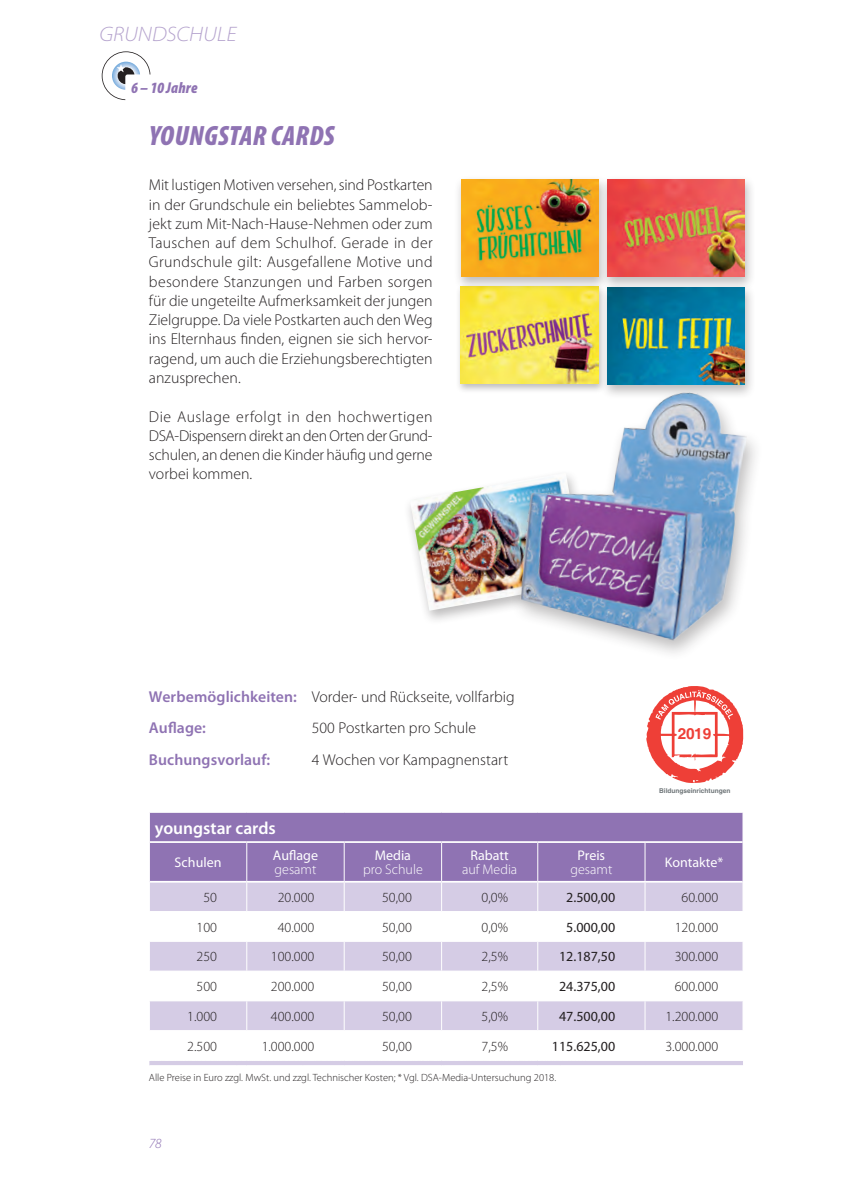
<style>
.page{position:relative;width:844px;height:1191px;background:#fff}
.page>*{position:absolute;margin:0;border:0;box-sizing:border-box;transform-origin:0 0}
.t1{font:italic 900 condensed 28px "Myriad Pro";letter-spacing:.01em;color:#8f73b3}
.t2{font:italic 300 semi-expanded 21px "Myriad Pro";letter-spacing:-.005em;color:#b4a2cd}
.t3{font:600 17.5px "Myriad Pro";color:#fff}
.t4{font:300 15.75px/19.2px "Myriad Pro";color:#231f20;text-align:justify}
.t5{font:600 15.75px "Myriad Pro";letter-spacing:.005em;color:#8f73b3}
.t6{font:italic 900 condensed 15.75px "Myriad Pro";letter-spacing:.01em;color:#8f73b3}
.t7{font:700 15.4px "Helvetica";color:#ee3f37}
.t8{font:300 14px "Myriad Pro";color:#231f20}
.t9{font:14px "Myriad Pro";color:#231f20}
.t10{font:300 14px/14px "Myriad Pro";color:#fff;text-align:center}
.t11{font:14px/14px "Myriad Pro";color:#fff}
.t12{font:italic 300 14px "Myriad Pro";color:#8f73b3}
.t13{font:300 10.5px "Myriad Pro";color:#231f20}
.t14{font:700 6.48px "Helvetica";color:#6d7477}
.s1{font-weight:600;color:#8f73b3}
.s2{font-weight:300}
.s3{font-weight:400}
</style>
<div class="page">
<div style="left:403px;top:469px;width:194px;height:157px;background:#231f20;opacity:.3"></div>
<img style="left:410px;top:473px;width:100px;height:138px">
<div style="left:510px;top:387px;width:253px;height:274px;background:#231f20;opacity:.3"></div>
<img style="left:515px;top:394px;width:236px;height:252px">
<div style="left:150px;top:813px;width:592px;height:68px;background:#8f73b3"></div>
<hr style="left:149px;top:1061px;width:593px;height:4px;background:#d5cce5">
<svg style="left:150px;top:882px;width:593px;height:148px"></svg>
<hr style="left:150px;top:841px;width:97px;height:2px;background:#fff">
<hr style="left:247px;top:841px;width:97px;height:2px;background:#fff">
<hr style="left:344px;top:841px;width:97px;height:2px;background:#fff">
<hr style="left:441px;top:841px;width:96px;height:2px;background:#fff">
<hr style="left:537px;top:841px;width:108px;height:2px;background:#fff">
<hr style="left:645px;top:841px;width:97px;height:2px;background:#fff">
<hr style="left:246px;top:843px;width:1px;height:38px;background:#fff">
<hr style="left:343px;top:843px;width:1px;height:38px;background:#fff">
<hr style="left:441px;top:843px;width:1px;height:38px;background:#fff">
<hr style="left:537px;top:843px;width:1px;height:38px;background:#fff">
<hr style="left:644px;top:843px;width:1px;height:38px;background:#fff">
<svg style="left:646px;top:686px;width:97px;height:97px"></svg>
<svg style="left:102px;top:51px;width:48px;height:49px"></svg>
<div style="left:456px;top:283px;width:150px;height:111px;background:#231f20;opacity:.3"></div>
<img style="left:460px;top:291px;width:138px;height:93px">
<div style="left:600px;top:283px;width:156px;height:116px;background:#231f20;opacity:.3"></div>
<img style="left:607px;top:291px;width:137px;height:94px">
<div style="left:454px;top:175px;width:156px;height:116px;background:#231f20;opacity:.3"></div>
<img style="left:461px;top:179px;width:137px;height:98px">
<div style="left:600px;top:175px;width:156px;height:116px;background:#231f20;opacity:.3"></div>
<img style="left:607px;top:179px;width:137px;height:98px">
<p class="t2" style="left:99px;top:21px;width:138px">GRUNDSCHULE</p>
<p class="t6" style="left:131px;top:78px;width:68px">6 – 10 Jahre</p>
<p class="t1" style="left:149px;top:118px;width:187px">YOUNGSTAR CARDS</p>
<p class="t4" style="left:149px;top:175px;width:285px">Mit lustigen Motiven versehen, sind Postkarten in der Grundschule ein beliebtes Sammelob&shy;jekt zum Mit-Nach-Hause-Nehmen oder zum Tauschen auf dem Schulhof. Gerade in der Grundschule gilt: Ausgefallene Motive und besondere Stanzungen und Farben sorgen für die ungeteilte Aufmerksamkeit der jungen Zielgruppe. Da viele Postkarten auch den Weg ins Elternhaus finden, eignen sie sich hervor&shy;ragend, um auch die Erziehungsberechtigten anzusprechen.</p>
<p class="t4" style="left:149px;top:406px;width:285px">Die Auslage erfolgt in den hochwertigen DSA-Dispensern direkt an den Orten der Grund&shy;schulen, an denen die Kinder häufig und gerne vorbei kommen.</p>
<p class="t4" style="left:149px;top:680px;width:367px;line-height:31.5px"><span class="s1">Werbemöglichkeiten:</span> Vorder- und Rückseite, vollfarbig<br><span class="s1">Auflage:</span></p>
<p class="t4" style="left:312px;top:718px;width:166px">500 Postkarten pro Schule</p>
<p class="t5" style="left:149px;top:749px;width:123px">Buchungsvorlauf:</p>
<p class="t4" style="left:312px;top:749px;width:198px">4 Wochen vor Kampagnenstart</p>
<p class="t7" style="left:677px;top:728px;width:35px">2019</p>
<p class="t14" style="left:659px;top:788px;width:73px">Bildungseinrichtungen</p>
<p class="t3" style="left:155px;top:816px;width:122px">youngstar cards</p>
<p class="t11" style="left:175px;top:855px;width:48px">Schulen</p>
<p class="t11" style="left:273px;top:848px;width:47px">Auflage <span class="s2">gesamt</span></p>
<p class="t10" style="left:363px;top:848px;width:61px"><span class="s3">Media<br></span>pro Schule</p>
<p class="t10" style="left:462px;top:848px;width:57px"><span class="s3">Rabatt </span>auf Media</p>
<p class="t10" style="left:570px;top:848px;width:43px"><span class="s3">Preis </span>gesamt</p>
<p class="t11" style="left:664px;top:855px;width:60px">Kontakte*</p>
<p class="t8" style="left:203px;top:889px;width:15px">50</p>
<p class="t8" style="left:278px;top:889px;width:38px">20.000</p>
<p class="t8" style="left:382px;top:889px;width:31px">50,00</p>
<p class="t8" style="left:481px;top:889px;width:28px">0,0%</p>
<p class="t9" style="left:566px;top:888px;width:50px">2.500,00</p>
<p class="t8" style="left:681px;top:889px;width:38px">60.000</p>
<p class="t8" style="left:196px;top:918px;width:22px">100</p>
<p class="t8" style="left:278px;top:918px;width:38px">40.000</p>
<p class="t8" style="left:382px;top:918px;width:31px">50,00</p>
<p class="t8" style="left:481px;top:918px;width:28px">0,0%</p>
<p class="t9" style="left:566px;top:918px;width:50px">5.000,00</p>
<p class="t8" style="left:674px;top:918px;width:45px">120.000</p>
<p class="t8" style="left:196px;top:948px;width:22px">250</p>
<p class="t8" style="left:271px;top:948px;width:45px">100.000</p>
<p class="t8" style="left:382px;top:948px;width:31px">50,00</p>
<p class="t8" style="left:481px;top:948px;width:28px">2,5%</p>
<p class="t9" style="left:559px;top:948px;width:58px">12.187,50</p>
<p class="t8" style="left:674px;top:948px;width:45px">300.000</p>
<p class="t8" style="left:196px;top:978px;width:22px">500</p>
<p class="t8" style="left:271px;top:978px;width:45px">200.000</p>
<p class="t8" style="left:382px;top:978px;width:31px">50,00</p>
<p class="t8" style="left:481px;top:978px;width:28px">2,5%</p>
<p class="t9" style="left:559px;top:978px;width:58px">24.375,00</p>
<p class="t8" style="left:674px;top:978px;width:45px">600.000</p>
<p class="t8" style="left:187px;top:1008px;width:31px">1.000</p>
<p class="t8" style="left:271px;top:1008px;width:45px">400.000</p>
<p class="t8" style="left:382px;top:1008px;width:31px">50,00</p>
<p class="t8" style="left:481px;top:1008px;width:28px">5,0%</p>
<p class="t9" style="left:559px;top:1007px;width:58px">47.500,00</p>
<p class="t8" style="left:665px;top:1008px;width:54px">1.200.000</p>
<p class="t8" style="left:187px;top:1037px;width:31px">2.500</p>
<p class="t8" style="left:261px;top:1037px;width:54px">1.000.000</p>
<p class="t8" style="left:382px;top:1037px;width:31px">50,00</p>
<p class="t8" style="left:481px;top:1037px;width:28px">7,5%</p>
<p class="t9" style="left:552px;top:1037px;width:65px">115.625,00</p>
<p class="t8" style="left:665px;top:1037px;width:54px">3.000.000</p>
<p class="t13" style="left:149px;top:1071px;width:408px">Alle Preise in Euro zzgl. MwSt. und zzgl. Technischer Kosten; * Vgl. DSA-Media-Untersuchung 2018.</p>
<p class="t12" style="left:149px;top:1135px;width:14px">78</p>
</div>
